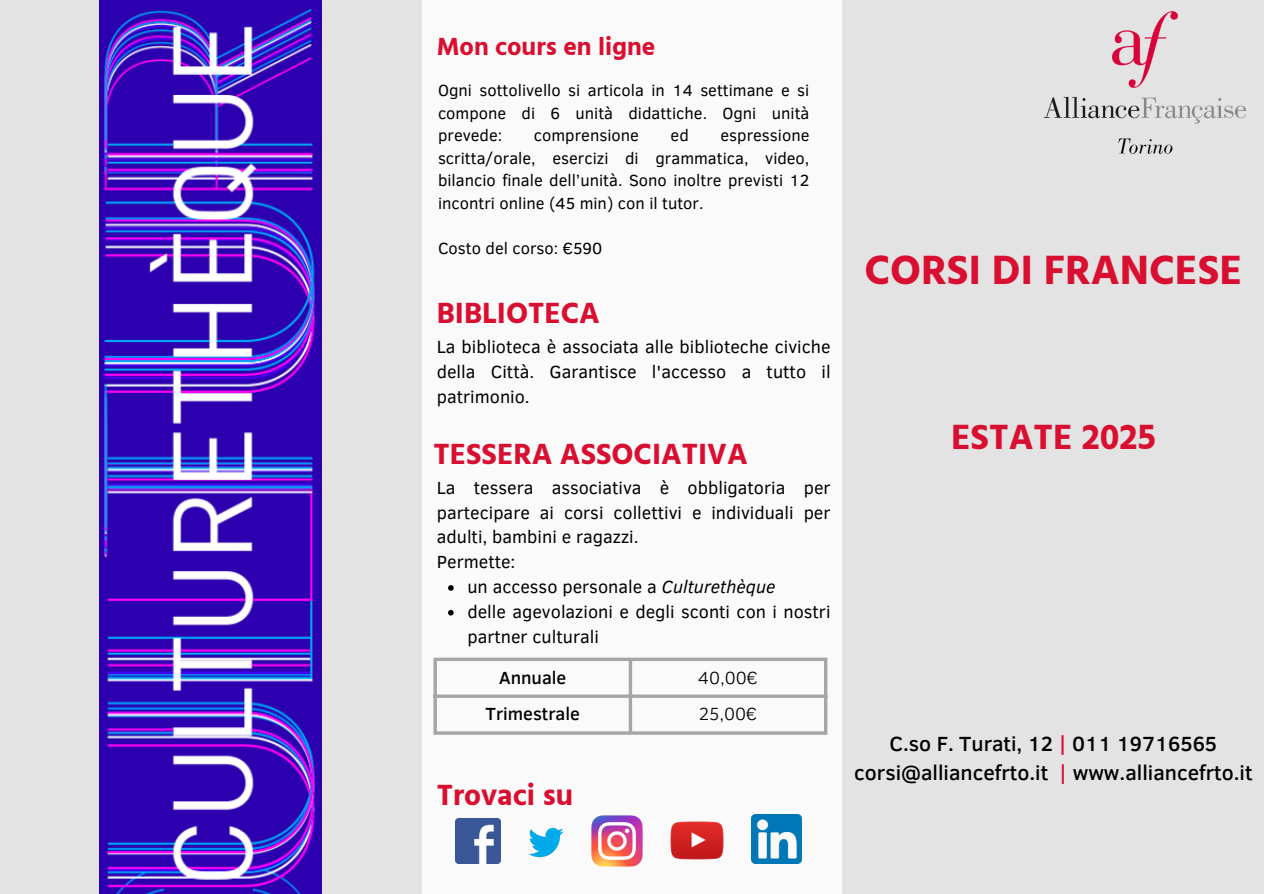
<style>
.page{position:relative;width:1264px;height:894px;background:#fff}
.page>*{position:absolute;margin:0;border:0;box-sizing:border-box;transform-origin:0 0}
.t1{font:700 42px "Hind Madurai";color:#d90f31}
.t2{font:700 36px "Hind Madurai";color:#d90f31}
.t3{font:700 30px "Hind Madurai";color:#d90f31}
.t4{font:700 25.5px "Hind Madurai";color:#d90f31}
.t5{font:500 21px/29.2px "Clear Sans";color:#000;text-align:center}
.t6{font:18px/24.8px "Clear Sans";color:#000;text-align:justify}
.t7{font:500 18px "Clear Sans";color:#000}
.t8{font:300 18px "Clear Sans";color:#000}
.t9{font:16.5px/22.5px "Clear Sans";color:#000;text-align:justify}
.s1{font-style:italic}
.s2{color:#d90f31}
</style>
<div class="page">
<div style="left:0;top:0;width:1263px;height:893px;background:#fafafa"></div>
<div style="left:842px;top:0;width:421px;height:893px;background:#e3e3e3"></div>
<svg style="left:433px;top:660px;width:4px;height:71px"></svg>
<svg style="left:628px;top:660px;width:4px;height:71px"></svg>
<hr style="left:824px;top:660px;width:3px;height:71px;background:#a6a6a6">
<hr style="left:433px;top:657px;width:394px;height:3px;background:#a6a6a6">
<hr style="left:433px;top:694px;width:394px;height:3px;background:#a6a6a6">
<hr style="left:433px;top:731px;width:394px;height:3px;background:#a6a6a6">
<img style="left:1043px;top:11px;width:204px;height:143px">
<img style="left:591px;top:815px;width:52px;height:51px">
<img style="left:751px;top:814px;width:50px;height:49px">
<img style="left:528px;top:827px;width:36px;height:31px">
<img style="left:455px;top:818px;width:45px;height:44px">
<img style="left:670px;top:821px;width:54px;height:39px">
<div style="left:0;top:0;width:421px;height:893px;background:#e3e3e3"></div>
<img style="left:100px;top:0;width:222px;height:893px">
<svg style="left:448px;top:585px;width:5px;height:5px"></svg>
<svg style="left:448px;top:609px;width:5px;height:6px"></svg>
<p class="t4" style="left:437px;top:30px;width:220px">Mon cours en ligne</p>
<p class="t9" style="left:438px;top:78px;width:373px">Ogni sottolivello si articola in 14 settimane e si compone di 6 unità didattiche. Ogni unità prevede:</p>
<p class="t9" style="left:534px;top:123px;width:106px">comprensione</p>
<p class="t9" style="left:670px;top:123px;width:20px">ed</p>
<p class="t9" style="left:438px;top:123px;width:373px;text-indent:282px">espressione scritta/orale, esercizi di grammatica, video, bilancio finale dell’unità. Sono inoltre previsti 12 incontri online (45 min) con il tutor.</p>
<h4 class="t9" style="left:438px;top:236px;width:166px">Costo del corso: €590</h4>
<h3 class="t3" style="left:437px;top:293px;width:164px">BIBLIOTECA</h3>
<p class="t6" style="left:437px;top:333px;width:395px">La biblioteca è associata alle biblioteche civiche della Città. Garantisce l'accesso a tutto il patrimonio.</p>
<p class="t3" style="left:433px;top:434px;width:316px">TESSERA ASSOCIATIVA</p>
<p class="t6" style="left:437px;top:474px;width:395px">La tessera associativa è obbligatoria per partecipare ai corsi collettivi e individuali per adulti, bambini e ragazzi.</p>
<p class="t6" style="left:437px;top:548px;width:80px">Permette:</p>
<p class="t6" style="left:467px;top:573px;width:309px">un accesso personale a <span class="s1">Culturethèque</span></p>
<p class="t6" style="left:467px;top:598px;width:364px">delle agevolazioni e degli sconti con i nostri partner culturali</p>
<p class="t7" style="left:499px;top:664px;width:69px">Annuale</p>
<p class="t8" style="left:698px;top:664px;width:61px">40,00€</p>
<h5 class="t7" style="left:485px;top:700px;width:96px">Trimestrale</h5>
<p class="t8" style="left:698px;top:700px;width:60px">25,00€</p>
<p class="t3" style="left:437px;top:775px;width:138px">Trovaci su</p>
<h3 class="t1" style="left:864px;top:243px;width:379px">CORSI DI FRANCESE</h3>
<p class="t2" style="left:951px;top:413px;width:206px">ESTATE 2025</p>
<p class="t5" style="left:854px;top:727px;width:400px">C.so F. Turati, 12 <span class="s2">|</span> 011 19716565 corsi@alliancefrto.it <span class="s2">|</span> www.alliancefrto.it</p>
</div>
